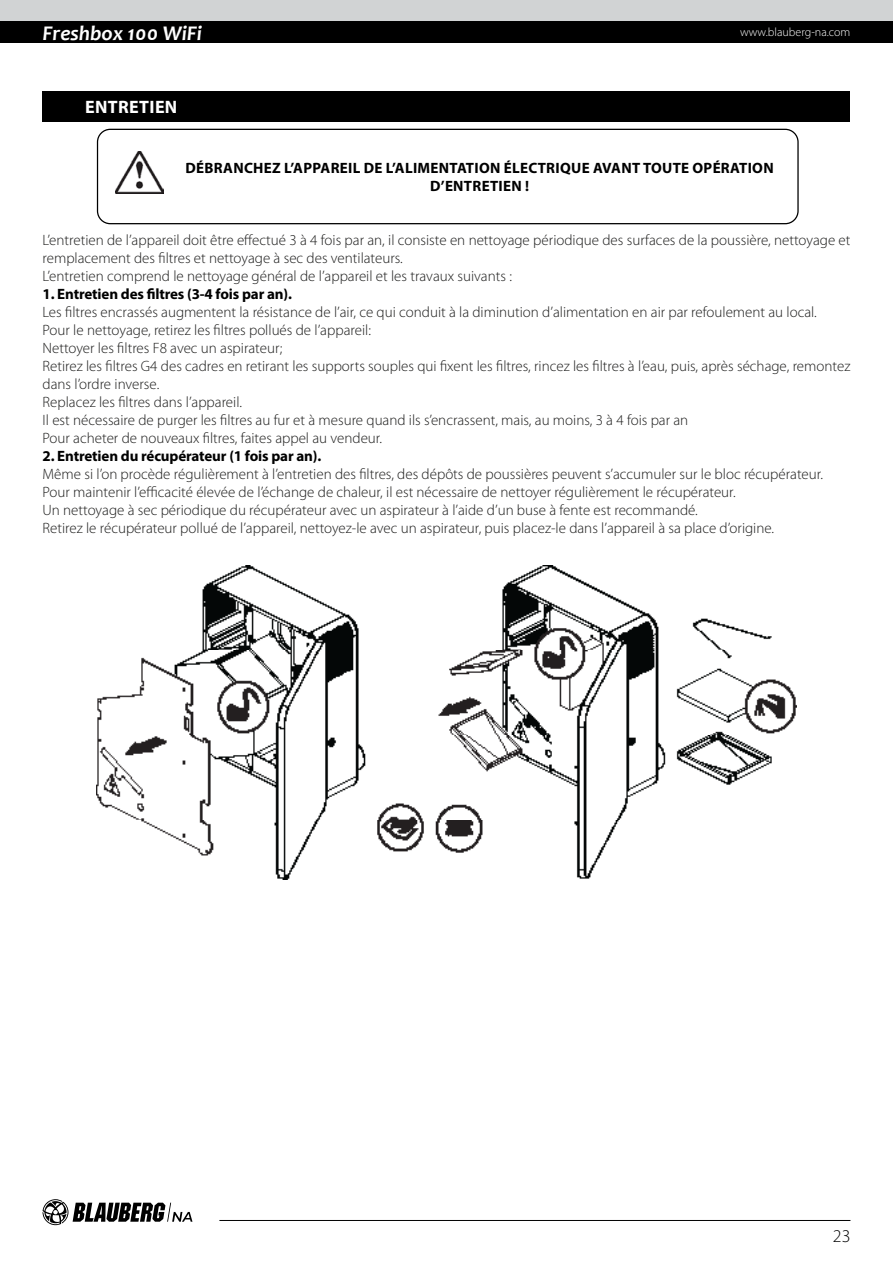
<style>
.page{position:relative;width:893px;height:1263px;background:#fff}
.page>*{position:absolute;margin:0;border:0;box-sizing:border-box;transform-origin:0 0}
.t1{font:italic 700 21px "Candara";color:#fff}
.t2{font:700 18px "Myriad Pro";letter-spacing:.02em;color:#fff}
.t3{font:300 18px "Myriad Pro";color:#000}
.t4{font:300 15px/18px "Myriad Pro";color:#1c1c1b}
.t5{font:700 15px/18px "Myriad Pro";letter-spacing:.02em;color:#000;text-align:center}
.t6{font:700 15px "Myriad Pro";letter-spacing:-.01em;color:#000}
.t7{font:300 12px "Myriad Pro";color:#fff}
</style>
<div class="page">
<div style="left:0;top:0;width:893px;height:21px;background:#d1d3d4"></div>
<div style="left:0;top:21px;width:893px;height:22px;background:#000"></div>
<svg style="left:43px;top:1199px;width:149px;height:26px"></svg>
<hr style="left:219px;top:1220px;width:631px;height:1px;background:#000">
<img style="left:97px;top:566px;width:699px;height:313px">
<div style="left:97px;top:129px;width:702px;height:95px;border:1px solid #000;border-radius:13px"></div>
<img style="left:115px;top:151px;width:49px;height:43px">
<div style="left:43px;top:91px;width:807px;height:31px;background:#000"></div>
<h1 class="t1" style="left:43px;top:20px;width:161px">Freshbox 100 WiFi</h1>
<p class="t7" style="left:740px;top:26px;width:112px">www.blauberg-na.com</p>
<p class="t2" style="left:85px;top:95px;width:94px">ENTRETIEN</p>
<p class="t5" style="left:185px;top:159px;width:590px">DÉBRANCHEZ L’APPAREIL DE L’ALIMENTATION ÉLECTRIQUE AVANT TOUTE OPÉRATION<br>D’ENTRETIEN !</p>
<p class="t4" style="left:43px;top:232px;width:809px">L’entretien de l’appareil doit être effectué 3 à 4 fois par an, il consiste en nettoyage périodique des surfaces de la poussière, nettoyage et remplacement des filtres et nettoyage à sec des ventilateurs.<br>L’entretien comprend le nettoyage général de l’appareil et les travaux suivants :</p>
<p class="t6" style="left:43px;top:285px;width:251px">1. Entretien des filtres (3-4 fois par an).</p>
<p class="t4" style="left:43px;top:304px;width:809px">Les filtres encrassés augmentent la résistance de l’air, ce qui conduit à la diminution d’alimentation en air par refoulement au local.<br>Pour le nettoyage, retirez les filtres pollués de l’appareil:<br>Nettoyer les filtres F8 avec un aspirateur;<br>Retirez les filtres G4 des cadres en retirant les supports souples qui fixent les filtres, rincez les filtres à l’eau, puis, après séchage, remontez dans l’ordre inverse.<br>Replacez les filtres dans l’appareil.<br>Il est nécessaire de purger les filtres au fur et à mesure quand ils s’encrassent, mais, au moins, 3 à 4 fois par an<br>Pour acheter de nouveaux filtres, faites appel au vendeur.</p>
<p class="t6" style="left:43px;top:447px;width:280px">2. Entretien du récupérateur (1 fois par an).</p>
<p class="t4" style="left:43px;top:466px;width:782px">Même si l’on procède régulièrement à l’entretien des filtres, des dépôts de poussières peuvent s’accumuler sur le bloc récupérateur.<br>Pour maintenir l’efficacité élevée de l’échange de chaleur, il est nécessaire de nettoyer régulièrement le récupérateur.<br>Un nettoyage à sec périodique du récupérateur avec un aspirateur à l’aide d’un buse à fente est recommandé.<br>Retirez le récupérateur pollué de l’appareil, nettoyez-le avec un aspirateur, puis placez-le dans l’appareil à sa place d’origine.</p>
<p class="t3" style="left:833px;top:1226px;width:19px">23</p>
</div>
